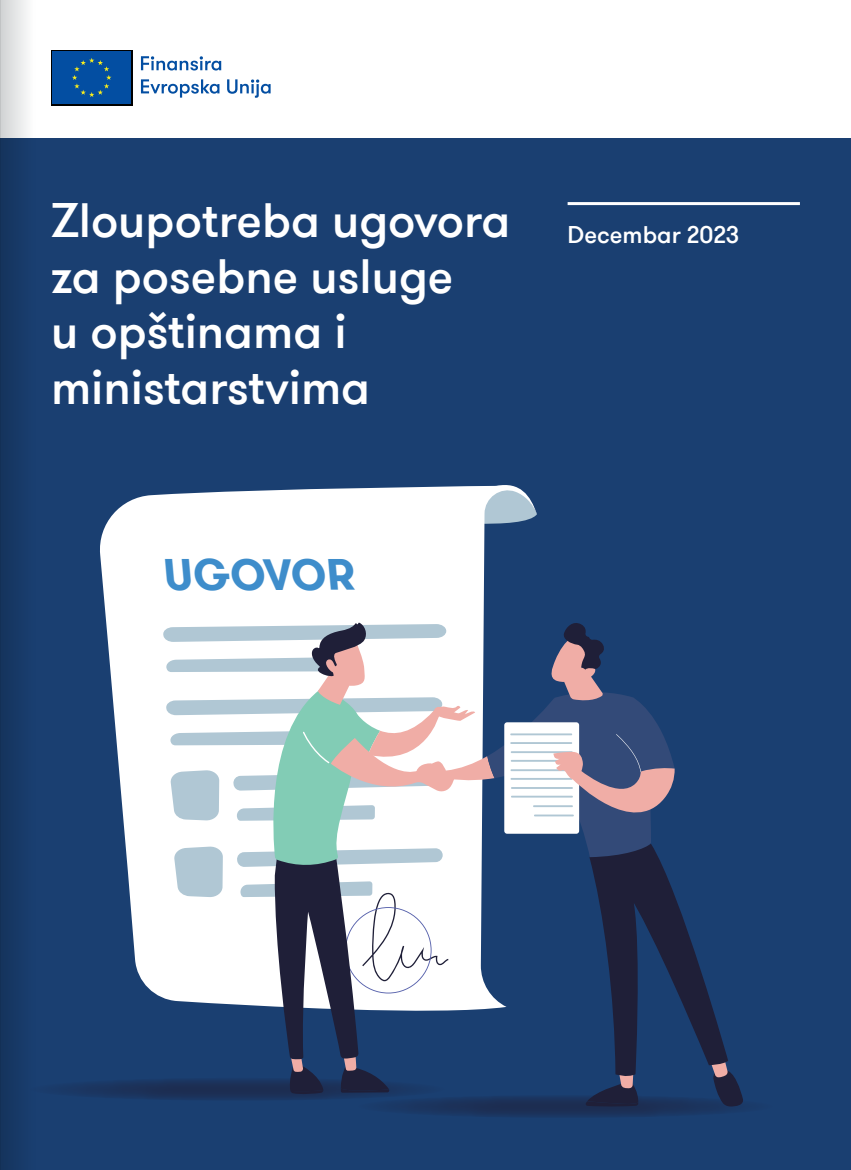
<style>
.page{position:relative;width:851px;height:1170px;background:#fff}
.page>*{position:absolute;margin:0;border:0;box-sizing:border-box;transform-origin:0 0}
.t1{font:500 48px/55.5px "GT Walsheim Pro";color:#fff}
.t2{font:700 43.65px "GT Walsheim Pro";color:#3e8dcb}
.t3{font:500 24px "GT Walsheim Pro";color:#fff}
</style>
<div class="page">
<div style="left:0;top:138px;width:850px;height:1031px;background:#1a3f71"></div>
<hr style="left:567px;top:202px;width:232px;height:3px;background:#fff">
<svg style="left:100px;top:485px;width:437px;height:513px;fill:#fff"></svg>
<svg style="left:30px;top:1077px;width:415px;height:23px;fill:#1b3763"></svg>
<svg style="left:358px;top:1094px;width:415px;height:23px;fill:#1b345d"></svg>
<svg style="left:163px;top:619px;width:580px;height:487px"></svg>
<svg style="left:141px;top:79px;width:129px;height:19px"></svg>
<svg style="left:141px;top:56px;width:80px;height:14px"></svg>
<div style="left:51px;top:50px;width:81px;height:55px;background:#034ea2"></div>
<svg style="left:72px;top:58px;width:39px;height:39px"></svg>
<svg style="left:1px;top:0;width:35px;height:1169px;fill:#173966"></svg>
<hr style="left:0;top:0;width:1px;height:1169px;background:#bcbec0">
<p class="t1" style="left:51px;top:194px;width:461px">Zloupotreba ugovora za posebne usluge<br>u opštinama i ministarstvima</p>
<p class="t2" style="left:165px;top:546px;width:198px">UGOVOR</p>
<p class="t3" style="left:567px;top:219px;width:173px">Decembar 2023</p>
</div>
